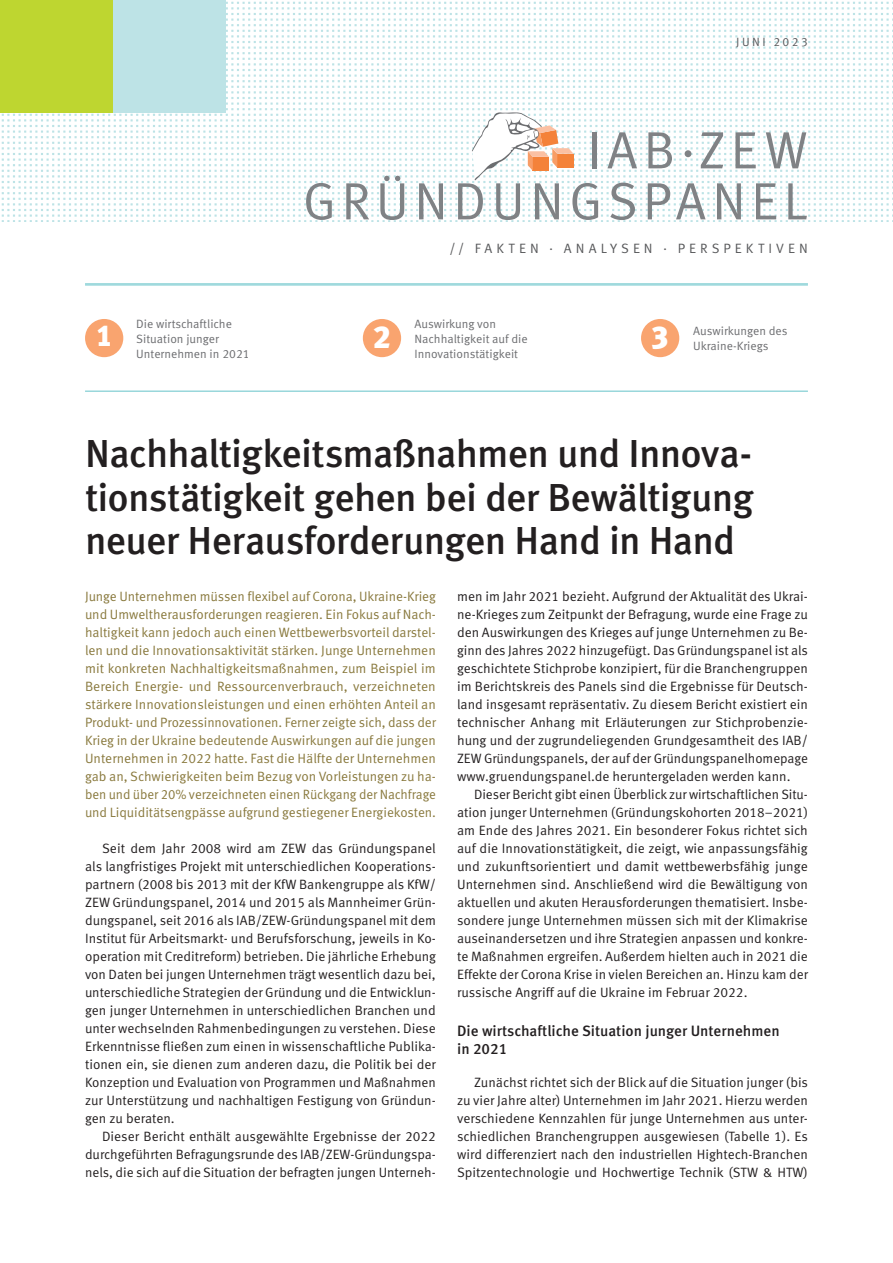
<style>
.page{position:relative;width:893px;height:1263px;background:#fff}
.page>*{position:absolute;margin:0;border:0;box-sizing:border-box;transform-origin:0 0}
.t1{font:52.5px/51px "Meta Pro";letter-spacing:.095em;color:#808285;text-align:right}
.Titel_normal_Inhalts{font:500 39px/43.5px "Meta Pro";letter-spacing:-.02em;color:#231f20;text-align:justify}
.Autor{font:900 31.5px "Meta Pro";color:#fff}
.Autor-2{font:900 30px "Meta Pro";color:#fff}
.A4_zwischentitel{font:500 15px/18px "Meta Pro";color:#231f20}
.A1_Flließtext{font:13.5px/18px "Meta Pro";color:#231f20;text-align:justify}
.Anlesetext{font:13.5px/18px "Meta Pro";letter-spacing:-.005em;color:#89793d;text-align:justify}
.t2{font:13.5px "Meta Pro";letter-spacing:.3em;color:#57585a}
.A1_Flließtext-2{font:12px/15px "Meta Pro";color:#6c6d70}
.t3{font:12px "Meta Pro";letter-spacing:.205em;color:#57585a}
</style>
<div class="page">
<div style="left:85px;top:319px;width:38px;height:38px;background:#f9a46f;border-radius:50%"></div>
<div style="left:363px;top:319px;width:38px;height:38px;background:#f9a46f;border-radius:50%"></div>
<div style="left:641px;top:319px;width:38px;height:38px;background:#f9a46f;border-radius:50%"></div>
<hr style="left:85px;top:283px;width:723px;height:2px;background:#99d7db">
<hr style="left:85px;top:390px;width:723px;height:2px;background:#99d7db">
<svg style="left:1px;top:0;width:892px;height:221px"></svg>
<div style="left:0;top:0;width:113px;height:113px;background:#bed630"></div>
<div style="left:113px;top:0;width:112px;height:113px;background:#bde3e6"></div>
<svg style="left:472px;top:112px;width:102px;height:68px"></svg>
<hr style="left:85px;top:284px;width:723px;height:2px;background:#99d7db">
<p class="t3" style="left:736px;top:34px;width:73px">JUNI 2023</p>
<p class="t1" style="left:303px;top:126px;width:506px">IAB·ZEW<br>GRÜNDUNGSPANEL</p>
<p class="t2" style="left:449px;top:240px;width:360px">// FAKTEN · ANALYSEN · PERSPEKTIVEN</p>
<p class="Autor-2" style="left:96px;top:317px;width:19px">1</p>
<p class="A1_Flließtext-2" style="left:136px;top:316px;width:115px">Die wirtschaftliche<br>Situation junger<br>Unternehmen in 2021</p>
<p class="Autor" style="left:373px;top:317px;width:19px">2</p>
<p class="A1_Flließtext-2" style="left:414px;top:316px;width:115px">Auswirkung von<br>Nachhaltigkeit auf die<br>Innovationstätigkeit</p>
<p class="Autor" style="left:651px;top:317px;width:19px">3</p>
<p class="A1_Flließtext-2" style="left:693px;top:324px;width:96px">Auswirkungen des<br>Ukraine-Kriegs</p>
<p class="Titel_normal_Inhalts" style="left:85px;top:433px;width:670px">Nachhaltigkeitsmaßnahmen und Innova&shy;tionstätigkeit gehen bei der Bewältigung neuer Herausforderungen Hand in Hand</p>
<p class="Anlesetext" style="left:85px;top:588px;width:353px">Junge Unternehmen müssen flexibel auf Corona, Ukraine-Krieg und Umweltherausforderungen reagieren. Ein Fokus auf Nach&shy;haltigkeit kann jedoch auch einen Wettbewerbsvorteil darstel&shy;len und die Innovationsaktivität stärken. Junge Unternehmen mit konkreten Nachhaltigkeitsmaßnahmen, zum Beispiel im Bereich Energie- und Ressourcenverbrauch, verzeichneten stärkere Innovationsleistungen und einen erhöhten Anteil an Produkt- und Prozessinnovationen. Ferner zeigte sich, dass der Krieg in der Ukraine bedeutende Auswirkungen auf die jungen Unternehmen in 2022 hatte. Fast die Hälfte der Unternehmen gab an, Schwierigkeiten beim Bezug von Vorleistungen zu ha&shy;ben und über 20% verzeichneten einen Rückgang der Nachfrage und Liquiditätsengpässe aufgrund gestiegener Energiekosten.</p>
<p class="A1_Flließtext" style="left:85px;top:840px;width:352px;text-indent:17px">Seit dem Jahr 2008 wird am ZEW das Gründungspanel als langfristiges Projekt mit unterschiedlichen Kooperations&shy;partnern (2008 bis 2013 mit der KfW Bankengruppe als KfW/ ZEW Gründungspanel, 2014 und 2015 als Mannheimer Grün&shy;dungspanel, seit 2016 als IAB/ZEW-Gründungspanel mit dem Institut für Arbeitsmarkt- und Berufsforschung, jeweils in Ko&shy;operation mit Creditreform) betrieben. Die jährliche Erhebung von Daten bei jungen Unternehmen trägt wesentlich dazu bei, unterschiedliche Strategien der Gründung und die Entwicklun&shy;gen junger Unternehmen in unterschiedlichen Branchen und unter wechselnden Rahmenbedingungen zu verstehen. Diese Erkenntnisse fließen zum einen in wissenschaftliche Publika&shy;tionen ein, sie dienen zum anderen dazu, die Politik bei der Konzeption und Evaluation von Programmen und Maßnahmen zur Unterstützung und nachhaltigen Festigung von Gründun&shy;gen zu beraten.</p>
<p class="A1_Flließtext" style="left:85px;top:1128px;width:352px;text-indent:17px">Dieser Bericht enthält ausgewählte Ergebnisse der 2022 durchgeführten Befragungsrunde des IAB/ZEW-Gründungspa&shy;nels, die sich auf die Situation der befragten jungen Unterneh-</p>
<p class="A1_Flließtext" style="left:457px;top:588px;width:352px">men im Jahr 2021 bezieht. Aufgrund der Aktualität des Ukrai&shy;ne-Krieges zum Zeitpunkt der Befragung, wurde eine Frage zu den Auswirkungen des Krieges auf junge Unternehmen zu Be&shy;ginn des Jahres 2022 hinzugefügt. Das Gründungspanel ist als geschichtete Stichprobe konzipiert, für die Branchengruppen im Berichtskreis des Panels sind die Ergebnisse für Deutsch&shy;land insgesamt repräsentativ. Zu diesem Bericht existiert ein technischer Anhang mit Erläuterungen zur Stichprobenzie&shy;hung und der zugrundeliegenden Grundgesamtheit des IAB/ ZEW Gründungspanels, der auf der Gründungspanelhomepage www.gruendungspanel.de heruntergeladen werden kann.</p>
<p class="A1_Flließtext" style="left:457px;top:786px;width:352px;text-indent:17px">Dieser Bericht gibt einen Überblick zur wirtschaftlichen Situ&shy;ation junger Unternehmen (Gründungskohorten 2018–2021) am Ende des Jahres 2021. Ein besonderer Fokus richtet sich auf die Innovationstätigkeit, die zeigt, wie anpassungsfähig und zukunftsorientiert und damit wettbewerbsfähig junge Unternehmen sind. Anschließend wird die Bewältigung von aktuellen und akuten Herausforderungen thematisiert. Insbe&shy;sondere junge Unternehmen müssen sich mit der Klimakrise auseinandersetzen und ihre Strategien anpassen und konkre&shy;te Maßnahmen ergreifen. Außerdem hielten auch in 2021 die Effekte der Corona Krise in vielen Bereichen an. Hinzu kam der russische Angriff auf die Ukraine im Februar 2022.</p>
<p class="A4_zwischentitel" style="left:457px;top:1023px;width:324px">Die wirtschaftliche Situation junger Unternehmen in 2021</p>
<p class="A1_Flließtext" style="left:457px;top:1074px;width:352px;text-indent:17px">Zunächst richtet sich der Blick auf die Situation junger (bis zu vier Jahre alter) Unternehmen im Jahr 2021. Hierzu werden verschiedene Kennzahlen für junge Unternehmen aus unter&shy;schiedlichen Branchengruppen ausgewiesen (Tabelle 1). Es wird differenziert nach den industriellen Hightech-Branchen Spitzentechnologie und Hochwertige Technik (STW &amp; HTW)</p>
</div>
